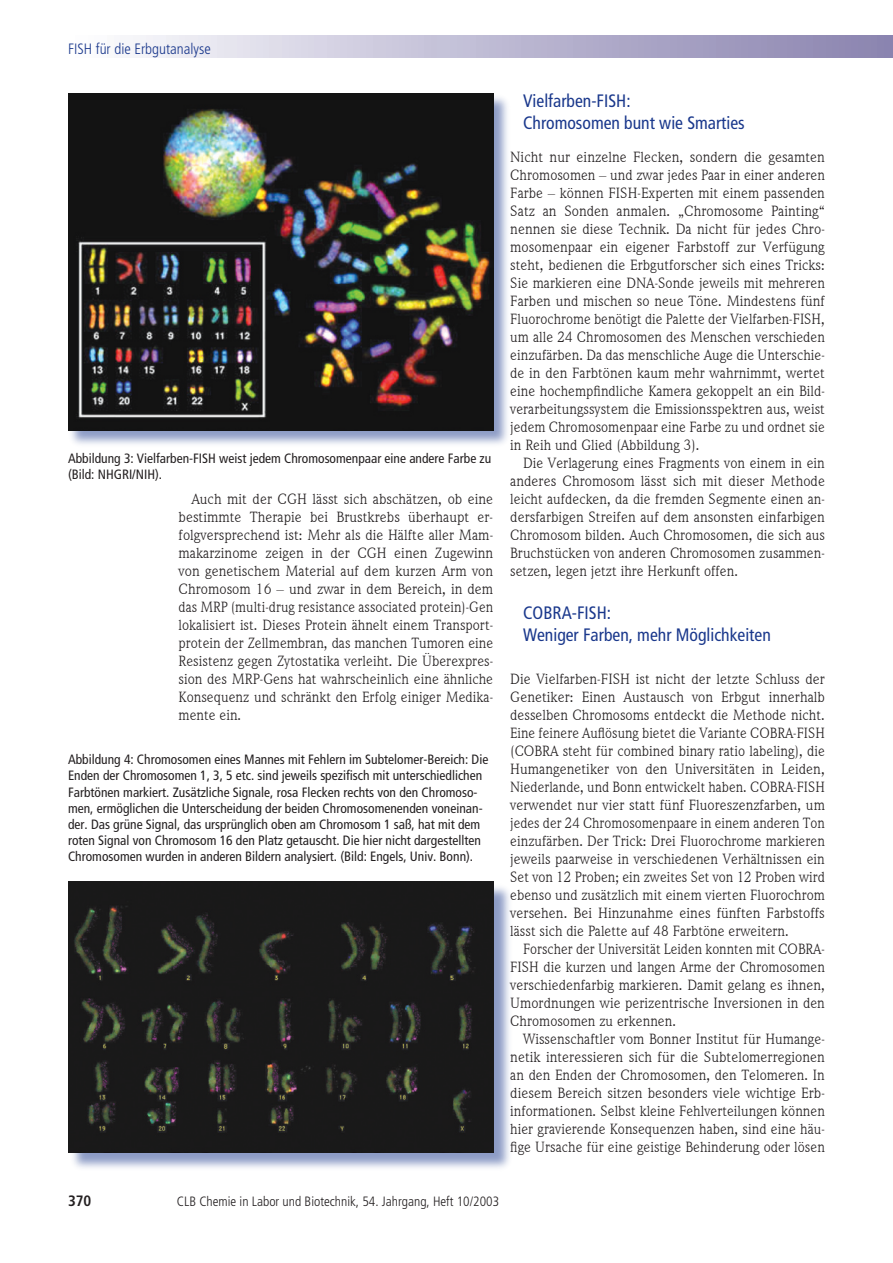
<style>
.page{position:relative;width:893px;height:1263px;background:#fff}
.page>*{position:absolute;margin:0;border:0;box-sizing:border-box;transform-origin:0 0}
.t1{font:condensed 18px/21.6px "Frutiger";color:#1a388c}
.t2{font:15px/18px "Weidemann IT Cby BT";color:#231f20;text-align:justify}
.t3{font:15px/18px "Weidemann IT Cby BT";color:#231f20;text-align:justify;scale:.96 1}
.t4{font:300 condensed 15px "Frutiger";color:#1a388c}
.t5{font:700 condensed 15px "Frutiger";color:#231f20}
.t6{font:condensed 13.5px/16.2px "Frutiger";color:#231f20}
.t7{font:300 condensed 13.5px "Frutiger";color:#231f20}
</style>
<div class="page">
<div style="left:68px;top:35px;width:825px;height:23px;background:linear-gradient(to right,#fcfcfe,#8780ae)"></div>
<div style="left:68px;top:93px;width:443px;height:356px;background:#1a388c;opacity:.5"></div>
<img style="left:68px;top:94px;width:425px;height:337px">
<div style="left:70px;top:883px;width:443px;height:288px;background:#1a388c;opacity:.5"></div>
<img style="left:68px;top:882px;width:425px;height:270px">
<p class="t4" style="left:68px;top:40px;width:144px">FISH für die Erbgutanalyse</p>
<p class="t6" style="left:68px;top:450px;width:425px">Abbildung 3: Vielfarben-FISH weist jedem Chromosomenpaar eine andere Farbe zu (Bild: NHGRI/NIH).</p>
<p class="t2" style="left:179px;top:490px;width:316px;text-indent:13px">Auch mit der CGH lässt sich abschätzen, ob eine bestimmte Therapie bei Brustkrebs überhaupt er&shy;folgversprechend ist: Mehr als die Hälfte aller Mam&shy;makarzinome zeigen in der CGH einen Zugewinn von genetischem Material auf dem kurzen Arm von Chromosom 16 – und zwar in dem Bereich, in dem das MRP (multi-drug resistance associated protein)-Gen lokalisiert ist. Dieses Protein ähnelt einem Transport&shy;protein der Zellmembran, das manchen Tumoren eine Resistenz gegen Zytostatika verleiht. Die Überexpres&shy;sion des MRP-Gens hat wahrscheinlich eine ähnliche Konsequenz und schränkt den Erfolg einiger Medika&shy;mente ein.</p>
<p class="t6" style="left:68px;top:751px;width:422px">Abbildung 4: Chromosomen eines Mannes mit Fehlern im Subtelomer-Bereich: Die Enden der Chromosomen 1, 3, 5 etc. sind jeweils spezifisch mit unterschiedlichen Farbtönen markiert. Zusätzliche Signale, rosa Flecken rechts von den Chromoso&shy;men, ermöglichen die Unterscheidung der beiden Chromosomenenden voneinan&shy;der. Das grüne Signal, das ursprünglich oben am Chromosom 1 saß, hat mit dem roten Signal von Chromosom 16 den Platz getauscht. Die hier nicht dargestellten Chromosomen wurden in anderen Bildern analysiert. (Bild: Engels, Univ. Bonn).</p>
<p class="t1" style="left:523px;top:90px;width:223px">Vielfarben-FISH:<br>Chromosomen bunt wie Smarties</p>
<p class="t2" style="left:510px;top:148px;width:316px">Nicht nur einzelne Flecken, sondern die gesamten Chromosomen – und zwar jedes Paar in einer anderen Farbe – können FISH-Experten mit einem passenden Satz an Sonden anmalen. „Chromosome Painting“ nennen sie diese Technik. Da nicht für jedes Chro&shy;mosomenpaar ein eigener Farbstoff zur Verfügung steht, bedienen die Erbgutforscher sich eines Tricks:<br>Sie markieren eine DNA-Sonde jeweils mit mehreren Farben und mischen so neue Töne. Mindestens fünf Fluorochrome benötigt die Palette der Vielfarben-FISH, um alle 24 Chromosomen des Menschen verschieden einzufärben. Da das menschliche Auge die Unterschie&shy;de in den Farbtönen kaum mehr wahrnimmt, wertet eine hochempfindliche Kamera gekoppelt an ein Bild&shy;verarbeitungssystem die Emissionsspektren aus, weist jedem Chromosomenpaar eine Farbe zu und ordnet sie in Reih und Glied (Abbildung 3).</p>
<p class="t2" style="left:510px;top:454px;width:316px;text-indent:13px">Die Verlagerung eines Fragments von einem in ein anderes Chromosom lässt sich mit dieser Methode leicht aufdecken, da die fremden Segmente einen an&shy;dersfarbigen Streifen auf dem ansonsten einfarbigen Chromosom bilden. Auch Chromosomen, die sich aus Bruchstücken von anderen Chromosomen zusammen&shy;setzen, legen jetzt ihre Herkunft offen.</p>
<p class="t1" style="left:523px;top:602px;width:249px">COBRA-FISH:<br>Weniger Farben, mehr Möglichkeiten</p>
<p class="t2" style="left:510px;top:670px;width:316px">Die Vielfarben-FISH ist nicht der letzte Schluss der Genetiker: Einen Austausch von Erbgut innerhalb desselben Chromosoms entdeckt die Methode nicht.<br>Eine feinere Auflösung bietet die Variante COBRA-FISH (COBRA steht für combined binary ratio labeling), die Humangenetiker von den Universitäten in Leiden, Niederlande, und Bonn entwickelt haben. COBRA-FISH verwendet nur vier statt fünf Fluoreszenzfarben, um jedes der 24 Chromosomenpaare in einem anderen Ton einzufärben. Der Trick: Drei Fluorochrome markieren jeweils paarweise in verschiedenen Verhältnissen ein Set von 12 Proben; ein zweites Set von 12 Proben wird ebenso und zusätzlich mit einem vierten Fluorochrom versehen. Bei Hinzunahme eines fünften Farbstoffs lässt sich die Palette auf 48 Farbtöne erweitern.</p>
<p class="t3" style="left:510px;top:940px;width:329px;text-indent:13px">Forscher der Universität Leiden konnten mit COBRA-FISH die kurzen und langen Arme der Chromosomen verschiedenfarbig markieren. Damit gelang es ihnen, Umordnungen wie perizentrische Inversionen in den Chromosomen zu erkennen.</p>
<p class="t2" style="left:510px;top:1030px;width:316px;text-indent:13px">Wissenschaftler vom Bonner Institut für Humange&shy;netik interessieren sich für die Subtelomerregionen an den Enden der Chromosomen, den Telomeren. In diesem Bereich sitzen besonders viele wichtige Erb&shy;informationen. Selbst kleine Fehlverteilungen können hier gravierende Konsequenzen haben, sind eine häu&shy;fige Ursache für eine geistige Behinderung oder lösen</p>
<p class="t5" style="left:68px;top:1192px;width:25px">370</p>
<p class="t7" style="left:177px;top:1194px;width:324px">CLB Chemie in Labor und Biotechnik, 54. Jahrgang, Heft 10/2003</p>
</div>
